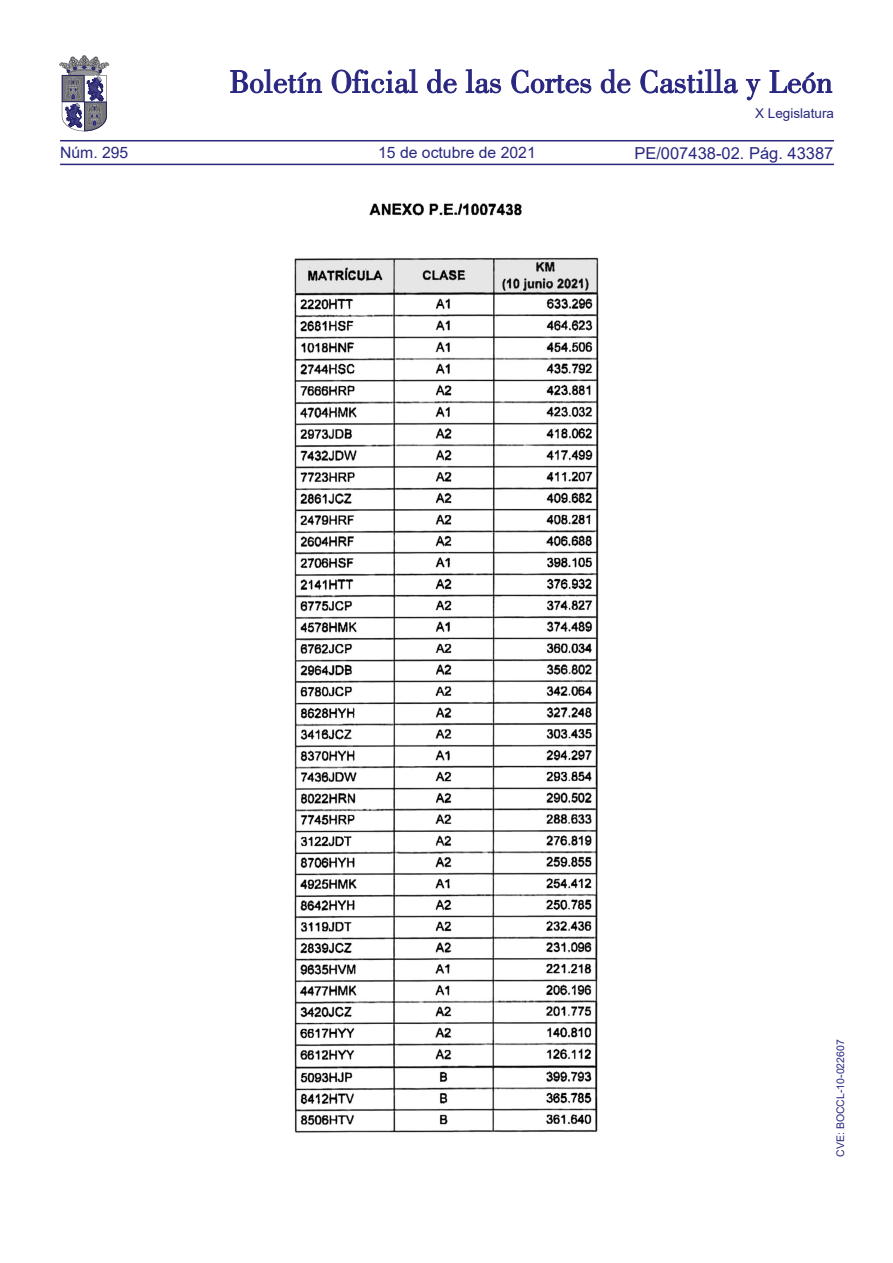
<style>
.page{position:relative;width:893px;height:1263px;background:#fff}
.page>*{position:absolute;margin:0;border:0;box-sizing:border-box;transform-origin:0 0}
.t1{font:16.5px "Arial";color:#292780}
.t2{font:15.75px "Arial";color:#292780}
.t3{font:13.5px "Arial";color:#292780}
.t4{font:10.5px "Arial";color:#292780}
</style>
<div class="page">
<hr style="left:60px;top:164px;width:774px;height:1px;background:#292780">
<hr style="left:60px;top:140px;width:774px;height:1px;background:#292780">
<svg style="left:230px;top:69px;width:92px;height:24px"></svg>
<svg style="left:332px;top:69px;width:86px;height:24px"></svg>
<svg style="left:427px;top:69px;width:30px;height:24px"></svg>
<svg style="left:466px;top:69px;width:35px;height:24px"></svg>
<svg style="left:511px;top:70px;width:80px;height:23px"></svg>
<svg style="left:601px;top:69px;width:29px;height:24px"></svg>
<svg style="left:640px;top:69px;width:98px;height:24px"></svg>
<svg style="left:746px;top:79px;width:14px;height:21px"></svg>
<svg style="left:770px;top:70px;width:62px;height:23px"></svg>
<svg style="left:60px;top:55px;width:49px;height:76px"></svg>
<img style="left:294px;top:203px;width:305px;height:930px">
<p class="t2" style="left:60px;top:142px;width:70px">Núm. 295</p>
<p class="t2" style="left:378px;top:142px;width:159px">15 de octubre de 2021</p>
<p class="t3" style="left:755px;top:104px;width:80px">X Legislatura</p>
<p class="t1" style="left:634px;top:141px;width:201px">PE/007438-02. Pág. 43387</p>
<p class="t4" style="left:833px;top:1157px;width:119px;rotate:-90deg">CVE: BOCCL-10-022607</p>
</div>
